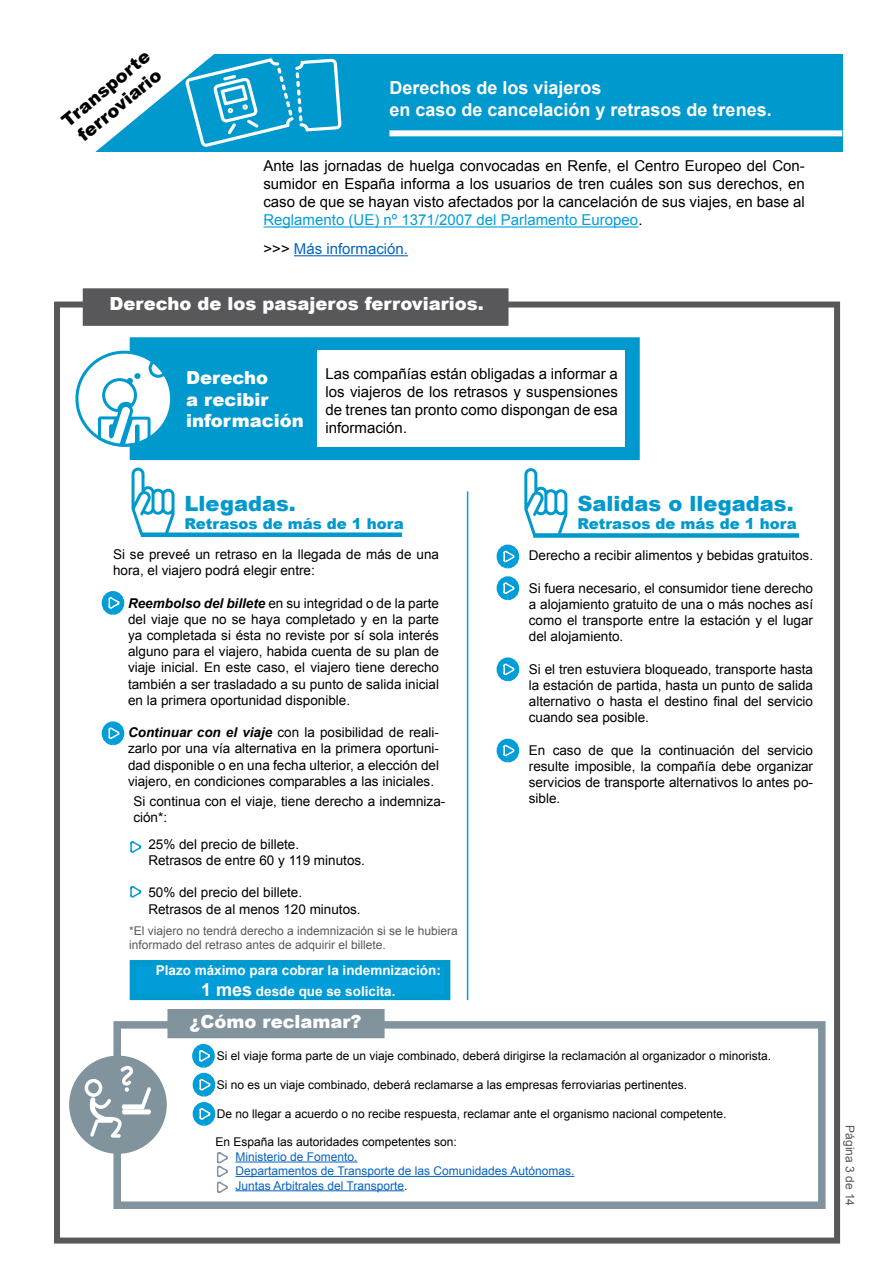
<style>
.page{position:relative;width:893px;height:1263px;background:#fff}
.page>*{position:absolute;margin:0;border:0;box-sizing:border-box;transform-origin:0 0}
.t1{font:900 21px "Arial";color:#0099cd}
.t2{font:900 18px/21.6px "Arial";color:#fff}
.t3{font:700 18px/21.6px "Arial";color:#fff}
.t4{font:900 18px/21.6px "Arial";color:#000}
.t5{font:15px/18px "Arial";color:#000;text-align:justify}
.t6{font:900 15px "Arial";color:#0099cd}
.t7{font:15px "Arial";color:#0563c1}
.t8{font:13.5px/16.2px "Arial";color:#000;text-align:justify}
.t9{font:700 13.5px/21.6px "Arial";color:#fff;text-align:center}
.t10{font:12px "Arial";color:#000}
.t11{font:12px/14.4px "Arial";color:#58585a}
.t12{font:12px/14.4px "Arial";color:#0563c1}
.s1{color:#009dd9}
.s2{color:#000}
.s3{font-weight:700;font-style:italic}
.s4{font-size:18px}
</style>
<div class="page">
<div style="left:113px;top:1021px;width:713px;height:188px;border:8px solid #81949e"></div>
<div style="left:54px;top:302px;width:786px;height:941px;border:6px solid #58585a"></div>
<div style="left:54px;top:54px;width:788px;height:97px;background:#0099cd"></div>
<div style="left:389px;top:130px;width:453px;height:6px;background:#fff"></div>
<hr style="left:263px;top:226px;width:375px;height:2px;background:#009dd9">
<hr style="left:294px;top:255px;width:114px;height:1px;background:#0563c1">
<div style="left:130px;top:337px;width:510px;height:123px;background:#0099cd;border:3px solid #0099cd"></div>
<svg style="left:75px;top:351px;width:98px;height:96px"></svg>
<svg style="left:95px;top:356px;width:72px;height:94px"></svg>
<div style="left:317px;top:351px;width:308px;height:96px;background:#fff"></div>
<div style="left:130px;top:960px;width:320px;height:40px;background:#009dd9;border:6px solid #0099cd"></div>
<div style="left:497px;top:545px;width:22px;height:23px;background:#009dd9;border:6px solid #009dd9;border-radius:50%"></div>
<svg style="left:502px;top:550px;width:13px;height:13px"></svg>
<hr style="left:467px;top:491px;width:1px;height:509px;background:#009dd9">
<svg style="left:132px;top:468px;width:43px;height:67px"></svg>
<div style="left:141px;top:532px;width:261px;height:5px;background:#0099cd"></div>
<svg style="left:524px;top:468px;width:43px;height:67px"></svg>
<div style="left:533px;top:533px;width:266px;height:5px;background:#0099cd"></div>
<svg style="left:497px;top:576px;width:22px;height:24px"></svg>
<svg style="left:502px;top:581px;width:13px;height:14px"></svg>
<div style="left:497px;top:657px;width:22px;height:24px;background:#009dd9;border:6px solid #009dd9;border-radius:50%"></div>
<svg style="left:502px;top:662px;width:13px;height:14px"></svg>
<div style="left:497px;top:739px;width:22px;height:23px;background:#009dd9;border:6px solid #009dd9;border-radius:50%"></div>
<svg style="left:502px;top:744px;width:13px;height:13px"></svg>
<svg style="left:130px;top:886px;width:12px;height:12px"></svg>
<svg style="left:130px;top:841px;width:12px;height:12px"></svg>
<svg style="left:102px;top:591px;width:22px;height:24px"></svg>
<svg style="left:107px;top:596px;width:13px;height:14px"></svg>
<div style="left:102px;top:721px;width:22px;height:24px;background:#009dd9;border:6px solid #009dd9;border-radius:50%"></div>
<svg style="left:107px;top:726px;width:13px;height:14px"></svg>
<div style="left:83px;top:288px;width:425px;height:38px;background:#58585a;border:3px solid #58585a"></div>
<div style="left:69px;top:1055px;width:98px;height:99px;background:#81949e;border-radius:50%"></div>
<svg style="left:85px;top:1065px;width:66px;height:73px"></svg>
<div style="left:167px;top:1009px;width:218px;height:29px;background:#81949e"></div>
<hr style="left:235px;top:1161px;width:123px;height:1px;background:#0563c1">
<hr style="left:235px;top:1176px;width:339px;height:1px;background:#0563c1">
<hr style="left:235px;top:1190px;width:169px;height:1px;background:#0563c1">
<svg style="left:216px;top:1152px;width:12px;height:41px"></svg>
<svg style="left:192px;top:1044px;width:23px;height:24px"></svg>
<svg style="left:198px;top:1049px;width:13px;height:14px"></svg>
<div style="left:193px;top:1073px;width:22px;height:23px;background:#009dd9;border:6px solid #009dd9;border-radius:50%"></div>
<svg style="left:198px;top:1078px;width:13px;height:13px"></svg>
<svg style="left:193px;top:1102px;width:22px;height:24px"></svg>
<svg style="left:198px;top:1107px;width:13px;height:14px"></svg>
<svg style="left:54px;top:54px;width:226px;height:174px"></svg>
<svg style="left:185px;top:58px;width:157px;height:89px"></svg>
<h2 class="t4" style="left:57px;top:113px;width:110px;rotate:-39deg">Transporte ferroviario</h2>
<h2 class="t3" style="left:389px;top:78px;width:384px">Derechos de los viajeros<br>en caso de cancelación y retrasos de trenes.</h2>
<p class="t5" style="left:263px;top:157px;width:543px">Ante las jornadas de huelga convocadas en Renfe, el Centro Europeo del Con&shy;sumidor en España informa a los usuarios de tren cuáles son sus derechos, en caso de que se hayan visto afectados por la cancelación de sus viajes, en base al <span class="s1">Reglamento (UE) nº 1371/2007 del Parlamento Europeo</span>.</p>
<p class="t7" style="left:263px;top:239px;width:146px"><span class="s2">&gt;&gt;&gt;</span> Más información.</p>
<h2 class="t2" style="left:109px;top:293px;width:376px">Derecho de los pasajeros ferroviarios.</h2>
<h2 class="t2" style="left:186px;top:366px;width:119px">Derecho<br>a recibir información</h2>
<p class="t5" style="left:325px;top:364px;width:294px">Las compañías están obligadas a informar a los viajeros de los retrasos y suspensiones de trenes tan pronto como dispongan de esa información.</p>
<h1 class="t1" style="left:184px;top:488px;width:113px">Llegadas.</h1>
<p class="t6" style="left:184px;top:513px;width:221px">Retrasos de más de 1 hora</p>
<p class="t8" style="left:113px;top:546px;width:327px">Si se preveé un retraso en la llegada de más de una hora, el viajero podrá elegir entre:</p>
<p class="t8" style="left:128px;top:595px;width:313px"><span class="s3">Reembolso del billete</span> en su integridad o de la parte del viaje que no se haya completado y en la parte ya completada si ésta no reviste por sí sola interés alguno para el viajero, habida cuenta de su plan de viaje inicial. En este caso, el viajero tiene derecho también a ser trasladado a su punto de salida inicial en la primera oportunidad disponible.</p>
<p class="t8" style="left:128px;top:724px;width:313px"><span class="s3">Continuar con el viaje</span> con la posibilidad de reali&shy;zarlo por una vía alternativa en la primera oportuni&shy;dad disponible o en una fecha ulterior, a elección del viajero, en condiciones comparables a las iniciales.</p>
<p class="t8" style="left:133px;top:793px;width:313px">Si continua con el viaje, tiene derecho a indemniza&shy;ción*:</p>
<p class="t8" style="left:148px;top:836px;width:218px">25% del precio de billete.<br>Retrasos de entre 60 y 119 minutos.</p>
<p class="t8" style="left:148px;top:884px;width:214px">50% del precio del billete.<br>Retrasos de al menos 120 minutos.</p>
<p class="t11" style="left:129px;top:923px;width:330px">*El viajero no tendrá derecho a indemnización si se le hubiera informado del retraso antes de adquirir el billete.</p>
<p class="t9" style="left:156px;top:959px;width:287px">Plazo máximo para cobrar la indemnización:<br><span class="s4">1 mes</span> desde que se solicita.</p>
<h1 class="t1" style="left:577px;top:488px;width:218px">Salidas o llegadas.</h1>
<p class="t6" style="left:577px;top:513px;width:221px">Retrasos de más de 1 hora</p>
<p class="t8" style="left:529px;top:547px;width:286px">Derecho a recibir alimentos y bebidas gratuitos.</p>
<p class="t8" style="left:529px;top:580px;width:286px">Si fuera necesario, el consumidor tiene derecho a alojamiento gratuito de una o más noches así como el transporte entre la estación y el lugar del alojamiento.</p>
<p class="t8" style="left:529px;top:661px;width:286px">Si el tren estuviera bloqueado, transporte hasta la estación de partida, hasta un punto de salida alternativo o hasta el destino final del servicio cuando sea posible.</p>
<p class="t8" style="left:529px;top:742px;width:286px">En caso de que la continuación del servicio resulte imposible, la compañía debe organizar servicios de transporte alternativos lo antes po&shy;sible.</p>
<h2 class="t2" style="left:190px;top:1010px;width:173px">¿Cómo reclamar?</h2>
<p class="t10" style="left:203px;top:1047px;width:569px">1. Si el viaje forma parte de un viaje combinado, deberá dirigirse la reclamación al organizador o minorista.</p>
<p class="t10" style="left:203px;top:1076px;width:485px">2. Si no es un viaje combinado, deberá reclamarse a las empresas ferroviarias pertinentes.</p>
<p class="t10" style="left:203px;top:1105px;width:524px">3. De no llegar a acuerdo o no recibe respuesta, reclamar ante el organismo nacional competente.</p>
<p class="t10" style="left:215px;top:1134px;width:243px">En España las autoridades competentes son:</p>
<p class="t12" style="left:235px;top:1149px;width:340px">Ministerio de Fomento.<br>Departamentos de Transporte de las Comunidades Autónomas.<br>Juntas Arbitrales del Transporte<span class="s2">.</span></p>
<p class="t11" style="left:857px;top:1125px;width:82px;rotate:90deg">Página 3 de 14</p>
</div>
